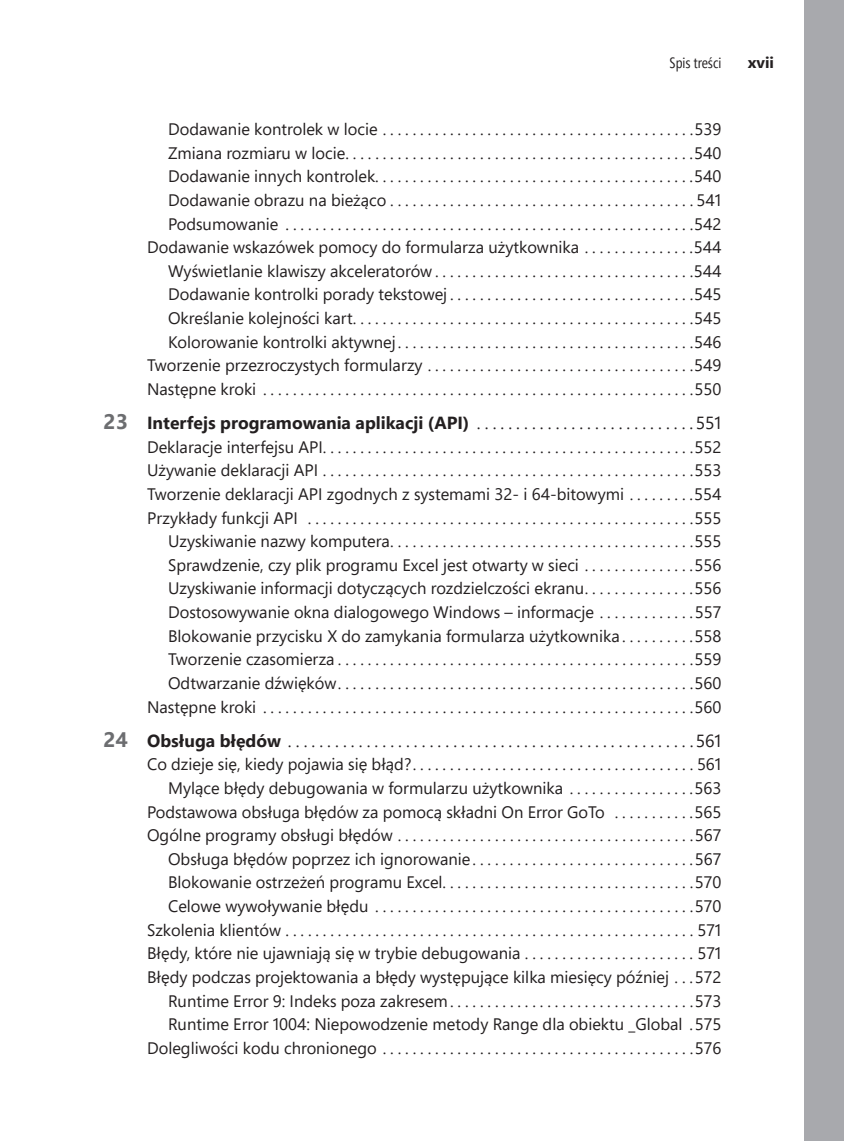
<style>
.page{position:relative;width:844px;height:1141px;background:#fff}
.page>*{position:absolute;margin:0;border:0;box-sizing:border-box;transform-origin:0 0}
.t1{font:17.5px "Segoe Pro";color:#231f20}
.t2{font:700 17.5px "Segoe Pro";color:#231f20}
.t3{font:16.62px/23.6px "Segoe Pro";color:#231f20;text-align:right}
.t4{font:700 15.75px "Segoe Pro";color:#231f20}
.t5{font:14.88px "Segoe Pro Cond";color:#231f20}
.s1{font-size:21px;color:#6c6d70}
.s2{font-weight:400}
.s3{font-weight:700;font-size:21px;color:#6c6d70}
.s4{font-weight:700}
</style>
<div class="page">
<div style="left:803px;top:0;width:41px;height:1141px;background:#a8a9ad"></div>
<p class="t5" style="left:669px;top:53px;width:53px">Spis treści</p>
<p class="t4" style="left:747px;top:51px;width:28px">xvii</p>
<p class="t3" style="left:147px;top:117px;width:576px">Dodawanie kontrolek w locie . . . . . . . . . . . . . . . . . . . . . . . . . . . . . . . . . . . . . . . . . 539<br>Zmiana rozmiaru w locie...............................................540<br>Dodawanie innych kontrolek...........................................540<br>Dodawanie obrazu na bieżąco . . . . . . . . . . . . . . . . . . . . . . . . . . . . . . . . . . . . . . . . 541<br>Podsumowanie . . . . . . . . . . . . . . . . . . . . . . . . . . . . . . . . . . . . . . . . . . . . . . . . . . . . . . 542<br>Dodawanie wskazówek pomocy do formularza użytkownika . . . . . . . . . . . . . . 544<br>Wyświetlanie klawiszy akceleratorów . . . . . . . . . . . . . . . . . . . . . . . . . . . . . . . . . . 544<br>Dodawanie kontrolki porady tekstowej . . . . . . . . . . . . . . . . . . . . . . . . . . . . . . . . 545<br>Określanie kolejności kart . . . . . . . . . . . . . . . . . . . . . . . . . . . . . . . . . . . . . . . . . . . . . 545<br>Kolorowanie kontrolki aktywnej . . . . . . . . . . . . . . . . . . . . . . . . . . . . . . . . . . . . . . . 546<br>Tworzenie przezroczystych formularzy . . . . . . . . . . . . . . . . . . . . . . . . . . . . . . . . . . . 549<br>Następne kroki . . . . . . . . . . . . . . . . . . . . . . . . . . . . . . . . . . . . . . . . . . . . . . . . . . . . . . . . . 550</p>
<p class="t2" style="left:104px;top:410px;width:619px"><span class="s1">23</span> Interfejs programowania aplikacji (API) <span class="s2">. . . . . . . . . . . . . . . . . . . . . . . . . . . 551</span></p>
<p class="t3" style="left:147px;top:435px;width:576px">Deklaracje interfejsu API . . . . . . . . . . . . . . . . . . . . . . . . . . . . . . . . . . . . . . . . . . . . . . . . . 552<br>Używanie deklaracji API . . . . . . . . . . . . . . . . . . . . . . . . . . . . . . . . . . . . . . . . . . . . . . . . . 553<br>Tworzenie deklaracji API zgodnych z systemami 32- i 64-bitowymi . . . . . . . . 554<br>Przykłady funkcji API . . . . . . . . . . . . . . . . . . . . . . . . . . . . . . . . . . . . . . . . . . . . . . . . . . . 555<br>Uzyskiwanie nazwy komputera . . . . . . . . . . . . . . . . . . . . . . . . . . . . . . . . . . . . . . . . 555<br>Sprawdzenie, czy plik programu Excel jest otwarty w sieci . . . . . . . . . . . . . . 556<br>Uzyskiwanie informacji dotyczących rozdzielczości ekranu . . . . . . . . . . . . . . 556<br>Dostosowywanie okna dialogowego Windows – informacje . . . . . . . . . . . . 557<br>Blokowanie przycisku X do zamykania formularza użytkownika . . . . . . . . . 558<br>Tworzenie czasomierza . . . . . . . . . . . . . . . . . . . . . . . . . . . . . . . . . . . . . . . . . . . . . . . 559<br>Odtwarzanie dźwięków . . . . . . . . . . . . . . . . . . . . . . . . . . . . . . . . . . . . . . . . . . . . . . . 560<br>Następne kroki . . . . . . . . . . . . . . . . . . . . . . . . . . . . . . . . . . . . . . . . . . . . . . . . . . . . . . . . . 560</p>
<p class="t1" style="left:103px;top:728px;width:619px"><span class="s3">24</span> <span class="s4">Obsługa błędów</span> . . . . . . . . . . . . . . . . . . . . . . . . . . . . . . . . . . . . . . . . . . . . . . . . . . . 561</p>
<p class="t3" style="left:147px;top:752px;width:576px">Co dzieje się, kiedy pojawia się błąd? . . . . . . . . . . . . . . . . . . . . . . . . . . . . . . . . . . . . . . 561<br>Mylące błędy debugowania w formularzu użytkownika . . . . . . . . . . . . . . . . 563<br>Podstawowa obsługa błędów za pomocą składni On Error GoTo . . . . . . . . . . 565<br>Ogólne programy obsługi błędów . . . . . . . . . . . . . . . . . . . . . . . . . . . . . . . . . . . . . . . 567<br>Obsługa błędów poprzez ich ignorowanie . . . . . . . . . . . . . . . . . . . . . . . . . . . . . 567<br>Blokowanie ostrzeżeń programu Excel..................................570<br>Celowe wywoływanie błędu . . . . . . . . . . . . . . . . . . . . . . . . . . . . . . . . . . . . . . . . . . 570<br>Szkolenia klientów . . . . . . . . . . . . . . . . . . . . . . . . . . . . . . . . . . . . . . . . . . . . . . . . . . . . . . . 571<br>Błędy, które nie ujawniają się w trybie debugowania . . . . . . . . . . . . . . . . . . . . . . . 571<br>Błędy podczas projektowania a błędy występujące kilka miesięcy później . . 572<br>Runtime Error 9: Indeks poza zakresem . . . . . . . . . . . . . . . . . . . . . . . . . . . . . . . . 573<br>Runtime Error 1004: Niepowodzenie metody Range dla obiektu _Global . 575<br>Dolegliwości kodu chronionego . . . . . . . . . . . . . . . . . . . . . . . . . . . . . . . . . . . . . . . . . 576</p>
</div>
